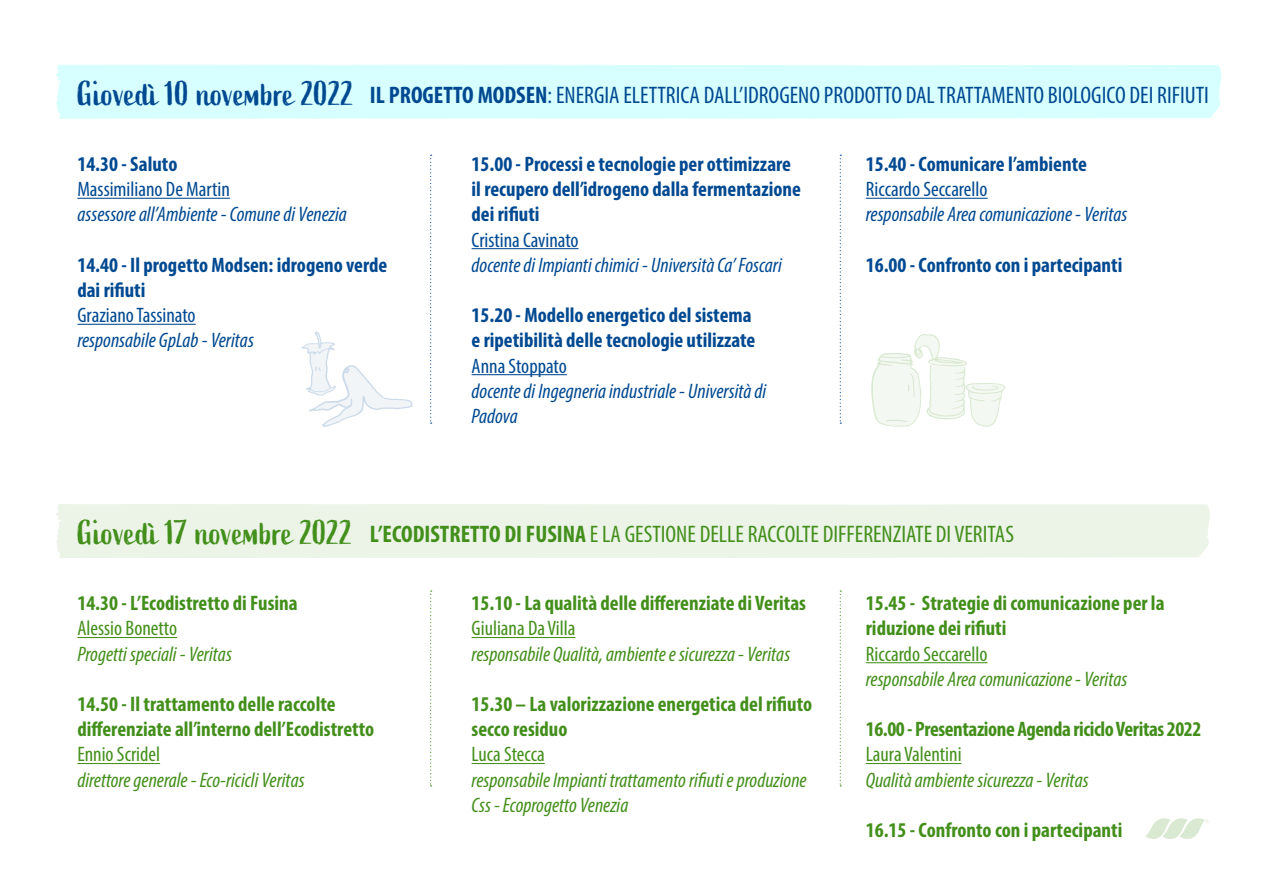
<style>
.page{position:relative;width:1263px;height:893px;background:#fff}
.page>*{position:absolute;margin:0;border:0;box-sizing:border-box;transform-origin:0 0}
.t1{font:34.5px "Active";color:#004991}
.t2{font:34.5px "Active";color:#438f1b}
.t3{font:condensed 24px "Myriad Pro";color:#004991}
.t4{font:condensed 24px "Myriad Pro";color:#438f1b}
.t5{font:700 condensed 21px/25.2px "Myriad Pro";color:#438f1b}
.t6{font:700 condensed 21px/25.2px "Myriad Pro";color:#004991}
.t7{font:italic condensed 21px/25.2px "Myriad Pro";color:#438f1b}
.t8{font:italic condensed 21px/25.2px "Myriad Pro";color:#004991}
.t9{font:condensed 21px "Myriad Pro";color:#004991}
.t10{font:condensed 21px "Myriad Pro";color:#438f1b}
.t11{font:700 condensed 21px "Myriad Pro";letter-spacing:-.02em;color:#438f1b}
.s1{font-weight:700}
</style>
<div class="page">
<div style="left:56px;top:65px;width:1166px;height:54px;background:#d8ffff"></div>
<div style="left:56px;top:504px;width:1154px;height:54px;background:#ecf4e8"></div>
<hr style="left:77px;top:198px;width:153px;height:1px;background:#004991">
<hr style="left:77px;top:324px;width:119px;height:1px;background:#004991">
<hr style="left:472px;top:248px;width:106px;height:1px;background:#004991">
<hr style="left:472px;top:374px;width:95px;height:1px;background:#004991">
<hr style="left:866px;top:198px;width:121px;height:1px;background:#004991">
<hr style="left:77px;top:637px;width:100px;height:1px;background:#438f1b">
<hr style="left:77px;top:763px;width:83px;height:1px;background:#438f1b">
<hr style="left:472px;top:637px;width:103px;height:1px;background:#438f1b">
<hr style="left:472px;top:763px;width:73px;height:1px;background:#438f1b">
<hr style="left:866px;top:662px;width:121px;height:1px;background:#438f1b">
<hr style="left:866px;top:763px;width:95px;height:1px;background:#438f1b">
<svg style="left:430px;top:155px;width:2px;height:269px"></svg>
<svg style="left:430px;top:590px;width:2px;height:196px"></svg>
<svg style="left:840px;top:155px;width:1px;height:269px"></svg>
<svg style="left:840px;top:590px;width:1px;height:196px"></svg>
<svg style="left:871px;top:334px;width:134px;height:93px"></svg>
<svg style="left:301px;top:332px;width:112px;height:95px"></svg>
<svg style="left:1145px;top:818px;width:64px;height:21px"></svg>
<h1 class="t1" style="left:77px;top:74px;width:278px">Giovedì 10 novembre 2022</h1>
<p class="t3" style="left:370px;top:81px;width:841px"><span class="s1">IL PROGETTO MODSEN</span>: ENERGIA ELETTRICA DALL’IDROGENO PRODOTTO DAL TRATTAMENTO BIOLOGICO DEI RIFIUTI</p>
<p class="t6" style="left:77px;top:151px;width:102px">14.30 - Saluto</p>
<p class="t9" style="left:77px;top:177px;width:154px">Massimiliano De Martin</p>
<p class="t8" style="left:77px;top:202px;width:271px">assessore all’Ambiente - Comune di Venezia</p>
<p class="t6" style="left:77px;top:252px;width:311px">14.40 - Il progetto Modsen: idrogeno verde dai rifiuti</p>
<p class="t9" style="left:77px;top:303px;width:120px">Graziano Tassinato</p>
<p class="t8" style="left:77px;top:328px;width:178px">responsabile GpLab - Veritas</p>
<p class="t6" style="left:472px;top:151px;width:331px">15.00 - Processi e tecnologie per ottimizzare il recupero dell’idrogeno dalla fermentazione dei rifiuti</p>
<p class="t9" style="left:472px;top:227px;width:108px">Cristina Cavinato</p>
<p class="t8" style="left:472px;top:252px;width:312px">docente di Impianti chimici - Università Ca’ Foscari</p>
<p class="t6" style="left:472px;top:302px;width:285px">15.20 - Modello energetico del sistema e ripetibilità delle tecnologie utilizzate</p>
<p class="t9" style="left:472px;top:353px;width:97px">Anna Stoppato</p>
<p class="t8" style="left:472px;top:378px;width:296px">docente di Ingegneria industriale - Università di<br>Padova</p>
<p class="t6" style="left:866px;top:151px;width:223px">15.40 - Comunicare l’ambiente</p>
<p class="t9" style="left:866px;top:177px;width:123px">Riccardo Seccarello</p>
<p class="t8" style="left:866px;top:202px;width:263px">responsabile Area comunicazione - Veritas</p>
<p class="t6" style="left:866px;top:252px;width:258px">16.00 - Confronto con i partecipanti</p>
<h1 class="t2" style="left:77px;top:513px;width:277px">Giovedì 17 novembre 2022</h1>
<p class="t4" style="left:370px;top:520px;width:646px"><span class="s1">L’ECODISTRETTO DI FUSINA</span> E LA GESTIONE DELLE RACCOLTE DIFFERENZIATE DI VERITAS</p>
<p class="t5" style="left:77px;top:590px;width:222px">14.30 - L’Ecodistretto di Fusina</p>
<p class="t10" style="left:77px;top:616px;width:101px">Alessio Bonetto</p>
<p class="t7" style="left:77px;top:641px;width:156px">Progetti speciali - Veritas</p>
<p class="t5" style="left:77px;top:691px;width:298px">14.50 - Il trattamento delle raccolte differenziate all’interno dell’Ecodistretto</p>
<p class="t10" style="left:77px;top:742px;width:84px">Ennio Scridel</p>
<p class="t7" style="left:77px;top:767px;width:229px">direttore generale - Eco-ricicli Veritas</p>
<p class="t5" style="left:472px;top:590px;width:336px">15.10 - La qualità delle differenziate di Veritas</p>
<p class="t10" style="left:472px;top:616px;width:105px">Giuliana Da Villa</p>
<p class="t7" style="left:472px;top:641px;width:320px">responsabile Qualità, ambiente e sicurezza - Veritas</p>
<p class="t5" style="left:472px;top:691px;width:342px">15.30 – La valorizzazione energetica del rifiuto secco residuo</p>
<p class="t10" style="left:472px;top:742px;width:75px">Luca Stecca</p>
<p class="t7" style="left:472px;top:767px;width:337px">responsabile Impianti trattamento rifiuti e produzione<br>Css - Ecoprogetto Venezia</p>
<p class="t5" style="left:866px;top:590px;width:300px">15.45 - Strategie di comunicazione per la riduzione dei rifiuti</p>
<p class="t10" style="left:866px;top:641px;width:123px">Riccardo Seccarello</p>
<p class="t7" style="left:866px;top:666px;width:263px">responsabile Area comunicazione - Veritas</p>
<p class="t11" style="left:866px;top:716px;width:337px">16.00 - Presentazione Agenda riciclo Veritas 2022</p>
<p class="t10" style="left:866px;top:742px;width:97px">Laura Valentini</p>
<p class="t7" style="left:866px;top:767px;width:224px">Qualità ambiente sicurezza - Veritas</p>
<p class="t5" style="left:866px;top:817px;width:258px">16.15 - Confronto con i partecipanti</p>
</div>
